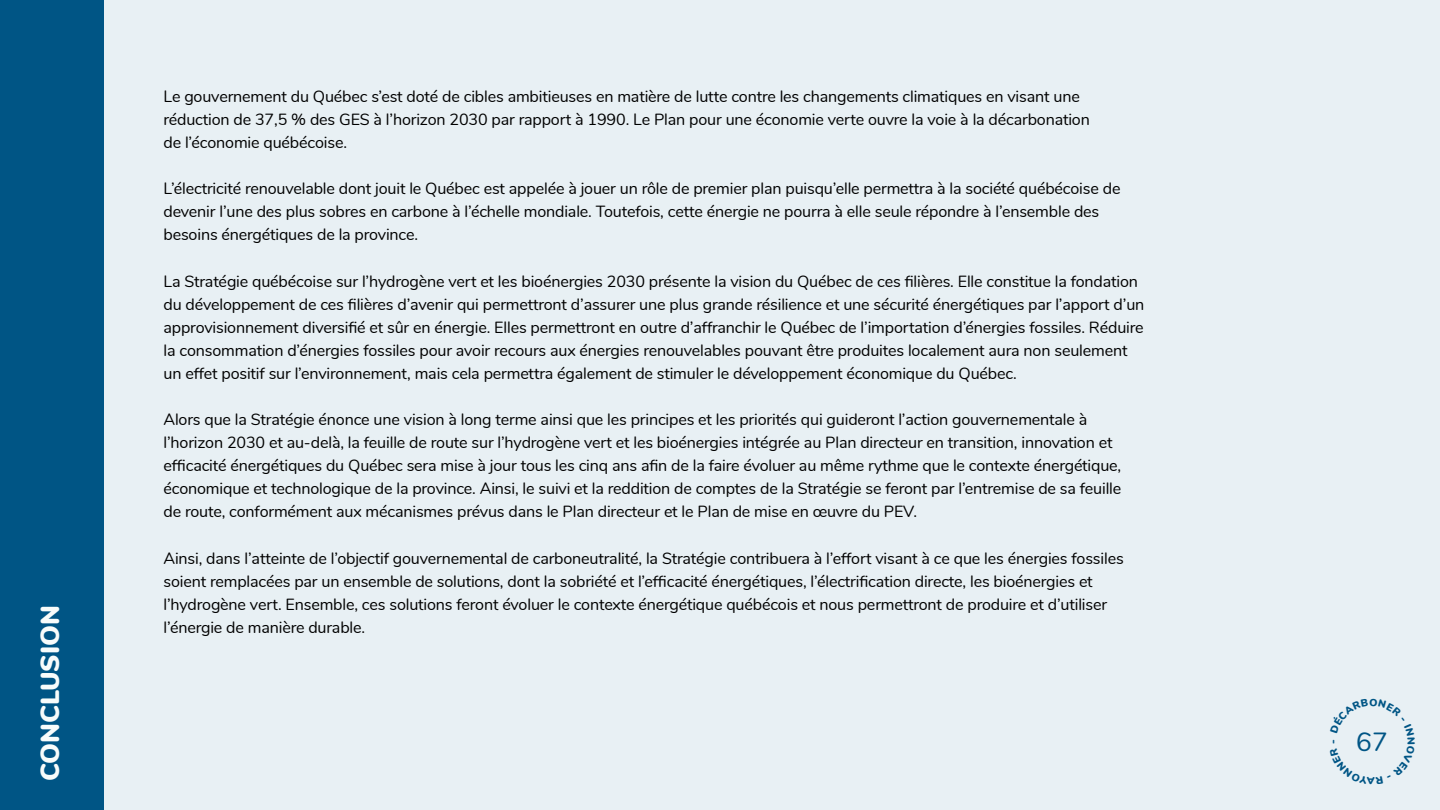
<style>
.page{position:relative;width:1440px;height:810px;background:#e8f0f4}
.page>*{position:absolute;margin:0;border:0;box-sizing:border-box;transform-origin:0 0}
.t1{font:900 26.25px "Nunito";color:#f8fcfb}
.t2{font:26.25px "Nunito";color:#005585}
.t3{font:16.12px/22.9px "Nunito";letter-spacing:-.01em;color:#000}
.t4{font:900 10.43px "Nunito";color:#005585}
</style>
<div class="page">
<div style="left:0;top:0;width:104px;height:810px;background:#005585"></div>
<h1 class="t1" style="left:31px;top:781px;width:178px;rotate:-90deg">CONCLUSION</h1>
<p class="t3" style="left:164px;top:84px;width:928px">Le gouvernement du Québec s’est doté de cibles ambitieuses en matière de lutte contre les changements climatiques en visant une réduction de 37,5 % des GES à l’horizon 2030 par rapport à 1990. Le Plan pour une économie verte ouvre la voie à la décarbonation de l’économie québécoise.</p>
<p class="t3" style="left:164px;top:177px;width:959px">L’électricité renouvelable dont jouit le Québec est appelée à jouer un rôle de premier plan puisqu’elle permettra à la société québécoise de devenir l’une des plus sobres en carbone à l’échelle mondiale. Toutefois, cette énergie ne pourra à elle seule répondre à l’ensemble des besoins énergétiques de la province.</p>
<p class="t3" style="left:164px;top:269px;width:982px">La Stratégie québécoise sur l’hydrogène vert et les bioénergies 2030 présente la vision du Québec de ces filières. Elle constitue la fondation du développement de ces filières d’avenir qui permettront d’assurer une plus grande résilience et une sécurité énergétiques par l’apport d’un approvisionnement diversifié et sûr en énergie. Elles permettront en outre d’affranchir le Québec de l’importation d’énergies fossiles. Réduire la consommation d’énergies fossiles pour avoir recours aux énergies renouvelables pouvant être produites localement aura non seulement un effet positif sur l’environnement, mais cela permettra également de stimuler le développement économique du Québec.</p>
<p class="t3" style="left:164px;top:408px;width:959px">Alors que la Stratégie énonce une vision à long terme ainsi que les principes et les priorités qui guideront l’action gouvernementale à l’horizon 2030 et au-delà, la feuille de route sur l’hydrogène vert et les bioénergies intégrée au Plan directeur en transition, innovation et efficacité énergétiques du Québec sera mise à jour tous les cinq ans afin de la faire évoluer au même rythme que le contexte énergétique, économique et technologique de la province. Ainsi, le suivi et la reddition de comptes de la Stratégie se feront par l’entremise de sa feuille de route, conformément aux mécanismes prévus dans le Plan directeur et le Plan de mise en œuvre du PEV.</p>
<p class="t3" style="left:164px;top:546px;width:962px">Ainsi, dans l’atteinte de l’objectif gouvernemental de carboneutralité, la Stratégie contribuera à l’effort visant à ce que les énergies fossiles soient remplacées par un ensemble de solutions, dont la sobriété et l’efficacité énergétiques, l’électrification directe, les bioénergies et l’hydrogène vert. Ensemble, ces solutions feront évoluer le contexte énergétique québécois et nous permettront de produire et d’utiliser l’énergie de manière durable.</p>
<p class="t4" style="left:1325px;top:744px;width:6px;rotate:-90deg">-</p>
<h1 class="t2" style="left:1356px;top:722px;width:33px">67</h1>
</div>
